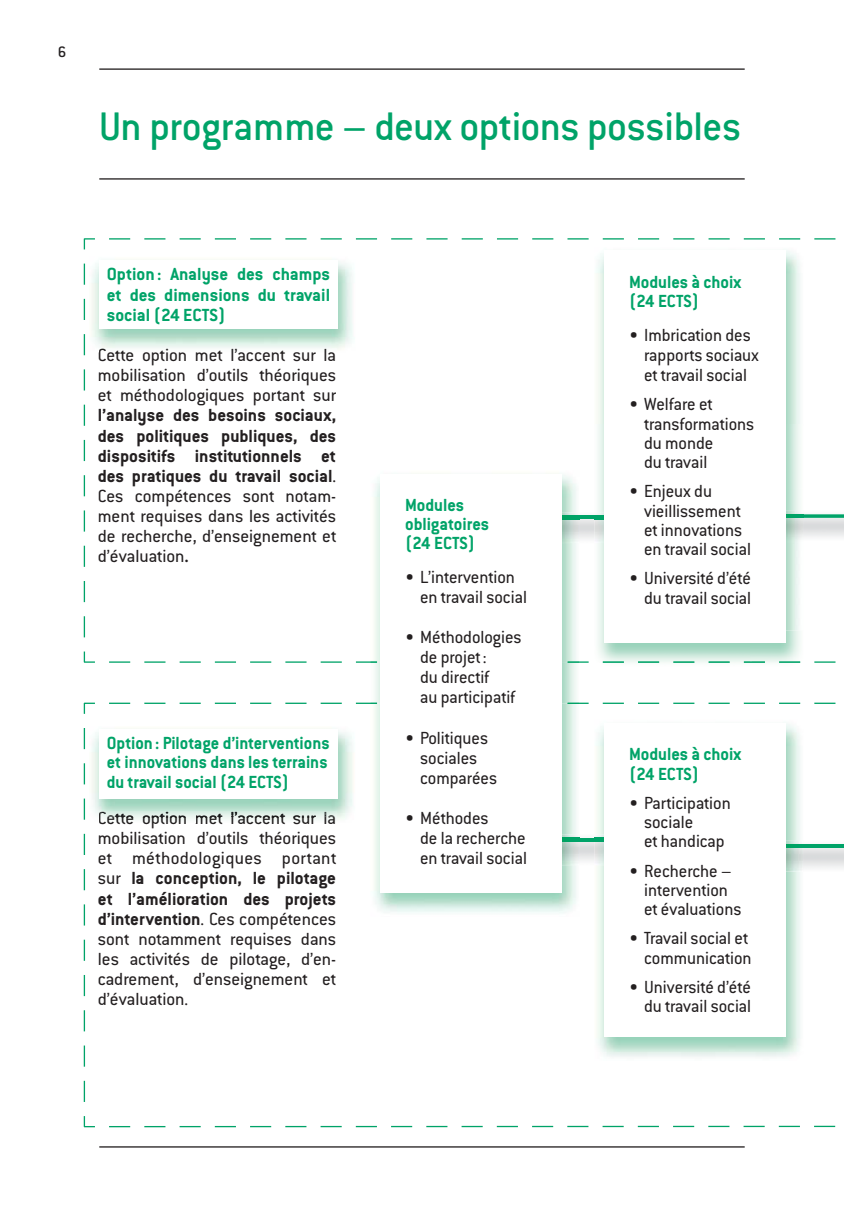
<style>
.page{position:relative;width:844px;height:1216px;background:#fff}
.page>*{position:absolute;margin:0;border:0;box-sizing:border-box;transform-origin:0 0}
.t1{font:500 43.75px "Conduit ITC Std";letter-spacing:-.015em;color:#00a368}
.t2{font:19.25px/20.1px "Conduit ITC Std";color:#231f20}
.t3{font:700 19.25px/20.1px "Conduit ITC Std";color:#231f20;text-align:justify}
.t4{font:700 19.25px/19.2px "Conduit ITC Std";color:#00a368}
.t5{font:700 19.25px/19.2px "Conduit ITC Std";color:#00a368;text-align:justify;scale:.96 1}
.t6{font:19.25px "Conduit ITC Std";color:#1b1d1d}
.t7{font:500 16.62px "Conduit ITC Std";color:#231f20}
.s1{color:#221f1f}
.s2{color:#201e1f}
.s3{font-weight:400}
.s4{color:#1d1d1e}
.s5{color:#191c1b}
.s6{color:#181c1b}
.s7{color:#131b19}
.s8{font-weight:700}
</style>
<div class="page">
<hr style="left:99px;top:68px;width:645px;height:2px;background:#231f20">
<hr style="left:99px;top:1146px;width:645px;height:1px;background:#231f20">
<svg style="left:84px;top:263px;width:1px;height:375px"></svg>
<svg style="left:109px;top:661px;width:21px;height:1px"></svg>
<svg style="left:144px;top:661px;width:21px;height:1px"></svg>
<svg style="left:179px;top:661px;width:22px;height:1px"></svg>
<svg style="left:215px;top:661px;width:21px;height:1px"></svg>
<svg style="left:250px;top:661px;width:21px;height:1px"></svg>
<svg style="left:285px;top:661px;width:21px;height:1px"></svg>
<svg style="left:320px;top:661px;width:22px;height:1px"></svg>
<svg style="left:356px;top:661px;width:14px;height:1px"></svg>
<svg style="left:814px;top:661px;width:21px;height:1px"></svg>
<svg style="left:109px;top:238px;width:727px;height:1px"></svg>
<svg style="left:83px;top:651px;width:12px;height:12px"></svg>
<svg style="left:83px;top:238px;width:12px;height:12px"></svg>
<svg style="left:84px;top:728px;width:1px;height:374px"></svg>
<svg style="left:109px;top:1125px;width:727px;height:2px"></svg>
<hr style="left:814px;top:702px;width:21px;height:2px;background:#00a368">
<hr style="left:778px;top:702px;width:22px;height:2px;background:#00a368">
<hr style="left:743px;top:702px;width:21px;height:2px;background:#00a368">
<hr style="left:708px;top:702px;width:21px;height:2px;background:#00a368">
<hr style="left:673px;top:702px;width:21px;height:2px;background:#00a368">
<hr style="left:638px;top:702px;width:21px;height:2px;background:#00a368">
<hr style="left:602px;top:702px;width:21px;height:2px;background:#00a368">
<hr style="left:567px;top:702px;width:21px;height:2px;background:#00a368">
<hr style="left:356px;top:702px;width:21px;height:2px;background:#00a368">
<hr style="left:320px;top:702px;width:22px;height:2px;background:#00a368">
<hr style="left:285px;top:702px;width:21px;height:2px;background:#00a368">
<hr style="left:250px;top:702px;width:21px;height:2px;background:#00a368">
<hr style="left:215px;top:702px;width:21px;height:2px;background:#00a368">
<hr style="left:179px;top:702px;width:22px;height:2px;background:#00a368">
<hr style="left:144px;top:702px;width:21px;height:2px;background:#00a368">
<hr style="left:109px;top:702px;width:21px;height:2px;background:#00a368">
<svg style="left:83px;top:1116px;width:12px;height:11px"></svg>
<svg style="left:83px;top:702px;width:12px;height:12px"></svg>
<svg style="left:786px;top:514px;width:57px;height:92px"></svg>
<img style="left:579px;top:519px;width:15px;height:20px">
<hr style="left:493px;top:515px;width:110px;height:4px;background:#00a368">
<img style="left:802px;top:843px;width:41px;height:25px">
<hr style="left:733px;top:844px;width:110px;height:3px;background:#00a368">
<img style="left:579px;top:841px;width:15px;height:20px">
<svg style="left:579px;top:837px;width:15px;height:4px"></svg>
<img style="left:602px;top:662px;width:199px;height:1px">
<img style="left:594px;top:425px;width:156px;height:236px">
<img style="left:602px;top:661px;width:198px;height:1px">
<img style="left:786px;top:514px;width:16px;height:4px">
<svg style="left:594px;top:515px;width:9px;height:4px"></svg>
<div style="left:604px;top:251px;width:181px;height:392px;background:#fff"></div>
<img style="left:594px;top:724px;width:208px;height:333px">
<img style="left:785px;top:844px;width:17px;height:3px">
<svg style="left:594px;top:837px;width:9px;height:4px"></svg>
<div style="left:604px;top:723px;width:181px;height:313px;background:#fff"></div>
<hr style="left:99px;top:178px;width:645px;height:1px;background:#231f20">
<img style="left:370px;top:475px;width:209px;height:438px">
<img style="left:370px;top:661px;width:209px;height:1px">
<img style="left:370px;top:702px;width:209px;height:2px">
<img style="left:561px;top:515px;width:18px;height:4px">
<img style="left:561px;top:837px;width:18px;height:4px">
<div style="left:380px;top:474px;width:181px;height:418px;background:#fff"></div>
<img style="left:92px;top:261px;width:261px;height:88px">
<div style="left:99px;top:260px;width:238px;height:68px;background:#fff"></div>
<img style="left:92px;top:731px;width:261px;height:88px">
<img style="left:99px;top:811px;width:237px;height:9px">
<div style="left:99px;top:729px;width:238px;height:70px;background:#fff"></div>
<p class="t7" style="left:58px;top:45px;width:10px">6</p>
<h1 class="t1" style="left:99px;top:108px;width:643px">Un programme – deux options possibles</h1>
<p class="t4" style="left:107px;top:266px;width:225px;line-height:20.1px;text-align:justify">Option : Analyse des champs et des dimensions du travail social (24 ECTS)</p>
<p class="t2" style="left:98px;top:346px;width:240px"><span class="s1">Cett</span>e op<span class="s2">ti</span>on m<span class="s1">et</span> <span class="s2">l’a</span>ccen<span class="s1">t</span> sur <span class="s2">la</span></p>
<p class="t2" style="left:98px;top:366px;width:240px">mobilisation d’outils théoriques et méthodologiques portant sur</p>
<p class="t3" style="left:98px;top:406px;width:240px">l’analyse des besoins sociaux, des politiques publiques, des dispositifs institutionnels et des pratiques du travail social<span class="s3">.<br>Ces compétences sont notam&shy;ment requises dans les activités de recherche, d’enseignement et d’évaluation</span>.</p>
<p class="t5" style="left:107px;top:735px;width:234px">Option : Pilotage d’interventions et innovations dans les terrains du travail social (24 ECTS)</p>
<p class="t6" style="left:98px;top:810px;width:240px"><span class="s4">Ce</span><span class="s5">tt</span>e op<span class="s6">ti</span>on met <span class="s7">l’</span>accen<span class="s5">t</span> sur <span class="s7">l</span>a</p>
<p class="t2" style="left:98px;top:829px;width:240px;text-align:justify">mobilisation d’outils théoriques et méthodologiques portant sur <span class="s8">la conception, le pilotage et l’amélioration des projets d’intervention</span>. Ces compétences sont notamment requises dans les activités de pilotage, d’en&shy;cadrement, d’enseignement et d’évaluation.</p>
<p class="t4" style="left:405px;top:496px;width:85px">Modules obligatoires (24 ECTS)</p>
<p class="t2" style="left:420px;top:568px;width:108px;text-indent:-15px">• L’intervention en travail social</p>
<p class="t2" style="left:420px;top:628px;width:103px;text-indent:-15px">• Méthodologies de projet :<br>du directif<br>au participatif</p>
<p class="t2" style="left:420px;top:729px;width:78px;text-indent:-15px">• Politiques sociales comparées</p>
<p class="t2" style="left:420px;top:809px;width:108px;text-indent:-15px">• Méthodes<br>de la recherche en travail social</p>
<p class="t4" style="left:629px;top:273px;width:113px">Modules à choix (24 ECTS)</p>
<p class="t2" style="left:644px;top:326px;width:116px;text-indent:-15px">• Imbrication des rapports sociaux et travail social</p>
<p class="t2" style="left:644px;top:396px;width:112px;line-height:19.2px;text-indent:-15px">• Welfare et transformations du monde<br>du travail</p>
<p class="t2" style="left:644px;top:483px;width:108px;line-height:19.2px;text-indent:-15px">• Enjeux du vieillissement et innovations en travail social</p>
<p class="t2" style="left:629px;top:570px;width:123px;line-height:19.2px;text-align:right">• Université d’été du travail social</p>
<p class="t4" style="left:629px;top:746px;width:113px">Modules à choix (24 ECTS)</p>
<p class="t2" style="left:644px;top:794px;width:88px;line-height:19.2px;text-indent:-15px">• Participation sociale<br>et handicap</p>
<p class="t2" style="left:644px;top:862px;width:99px;line-height:19.2px;text-indent:-15px">• Recherche – intervention et évaluations</p>
<p class="t2" style="left:629px;top:930px;width:124px;line-height:19.2px;text-align:right">• Travail social et communication</p>
<p class="t2" style="left:629px;top:978px;width:123px;line-height:19.2px;text-align:right">• Université d’été du travail social</p>
</div>
